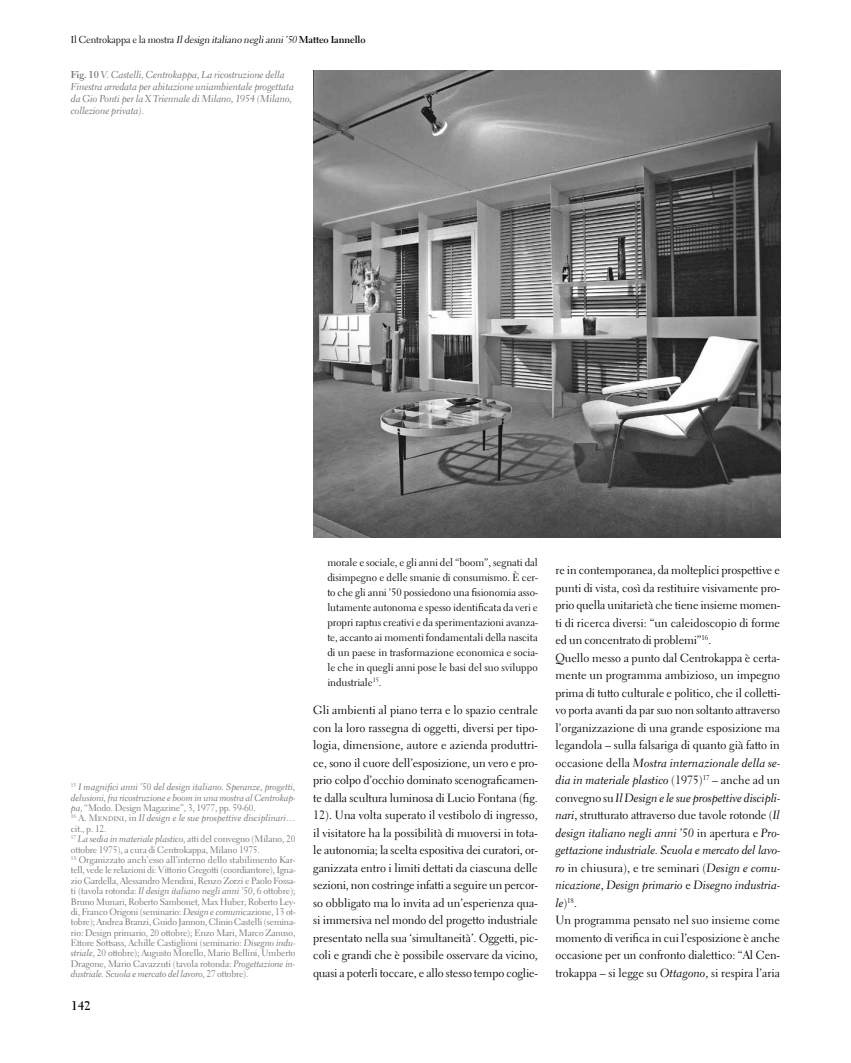
<style>
.page{position:relative;width:851px;height:1063px;background:#fff}
.page>*{position:absolute;margin:0;border:0;box-sizing:border-box;transform-origin:0 0}
.t1{font:700 12.5px "Electra LT Std";color:#000}
.t2{font:11.88px/17.5px "Electra LT Std";letter-spacing:-.005em;color:#000;text-align:justify}
.t3{font:11.88px/17.5px "Electra LT Std Cursive";letter-spacing:-.005em;color:#000}
.t4{font:10.62px/15px "Electra LT Std";letter-spacing:-.005em;color:#000;text-align:justify}
.t5{font:10px/12px "Electra LT Std Cursive";letter-spacing:-.01em;color:#706f6f}
.t6{font:italic 10px "Electra LT Std";color:#000}
.t7{font:9.38px/10.4px "Electra LT Std";letter-spacing:-.01em;color:#706f6f}
.t8{font:9.38px/10.4px "Electra LT Std Cursive";letter-spacing:-.01em;color:#706f6f}
.s1{font-style:normal}
.s2{font-weight:700;font-style:normal}
.s3{font-family:"Electra LT Std";font-weight:700}
.s4{font-family:"Electra LT Std Cursive"}
.s5{font-family:"Electra LT Std"}
</style>
<div class="page">
<img style="left:313px;top:71px;width:467px;height:466px">
<p class="t6" style="left:71px;top:33px;width:296px"><span class="s1">Il Centrokappa e la mostra</span> Ildesign italiano neglianni’50<span class="s2">Matteo Iannello</span></p>
<p class="t5" style="left:71px;top:69px;width:225px"><span class="s3">Fig. 10</span> V. Castelli, Centrokappa, La ricostruzione della Finestra arredata per abitazione uniambientale progettata da Gio Ponti per la X Triennale di Milano, 1954 (Milano, collezione privata).</p>
<p class="t8" style="left:71px;top:782px;width:226px"><sup>15</sup> I magnifici anni ’50 del design italiano. Speranze, progetti, delusioni, fra ricostruzione e boom in una mostra al Centrokap-</p>
<p class="t7" style="left:71px;top:803px;width:186px"><span class="s4">pa</span>, “Modo. Design Magazine”, 3, 1977, pp. 59-60.</p>
<p class="t8" style="left:71px;top:813px;width:226px"><sup>16</sup> <span class="s5">A. Mendini, in</span> Il design e le sue prospettive disciplinari<span class="s5">…</span></p>
<p class="t7" style="left:71px;top:823px;width:37px">cit., p. 12.</p>
<p class="t8" style="left:71px;top:834px;width:226px"><sup>17</sup> La sedia in materiale plastico<span class="s5">, atti del convegno (Milano, 20</span></p>
<p class="t7" style="left:71px;top:844px;width:226px">ottobre 1975), a cura di Centrokappa, Milano 1975.<br><sup>18</sup> Organizzato anch’esso all’interno dello stabilimento Kar&shy;tell, vede le relazioni di: Vittorio Gregotti (coordiantore), Igna&shy;zio Gardella, Alessandro Mendini, Renzo Zorzi e Paolo Fossa&shy;ti (tavola rotonda: <span class="s4">Il design italiano negli anni ’50</span>, 6 ottobre); Bruno Munari, Roberto Sambonet, Max Huber, Roberto Ley&shy;di, Franco Origoni (seminario: <span class="s4">Design e comun</span>icazione, 13 ot&shy;tobre); Andrea Branzi, Guido Jannon, Clinio Castelli (semina&shy;rio: Design primario, 20 ottobre); Enzo Mari, Marco Zanuso, Ettore Sottsass, Achille Castiglioni (seminario: <span class="s4">Disegno indu&shy;striale</span>, 20 ottobre); Augusto Morello, Mario Bellini, Umberto Dragone, Mario Cavazzuti (tavola rotonda: <span class="s4">Progettazione in-</span></p>
<p class="t8" style="left:71px;top:969px;width:179px">dustriale. Scuola e mercato del lavoro<span class="s5">, 27 ottobre).</span></p>
<p class="t1" style="left:71px;top:998px;width:21px">142</p>
<p class="t4" style="left:327px;top:555px;width:212px">morale e sociale, e gli anni del “boom”, segnati dal disimpegno e delle smanie di consumismo. È cer&shy;to che gli anni ’50 possiedono una fisionomia asso&shy;lutamente autonoma e spesso identificata da veri e propri raptus creativi e da sperimentazioni avanza&shy;te, accanto ai momenti fondamentali della nascita di un paese in trasformazione economica e socia&shy;le che in quegli anni pose le basi del suo sviluppo industriale<sup>15</sup>.</p>
<p class="t2" style="left:313px;top:701px;width:226px">Gli ambienti al piano terra e lo spazio centrale con la loro rassegna di oggetti, diversi per tipo&shy;logia, dimensione, autore e azienda produttri&shy;ce, sono il cuore dell’esposizione, un vero e pro&shy;prio colpo d’occhio dominato scenograficamen&shy;te dalla scultura luminosa di Lucio Fontana (fig.<br>12). Una volta superato il vestibolo di ingresso, il visitatore ha la possibilità di muoversi in tota&shy;le autonomia; la scelta espositiva dei curatori, or&shy;ganizzata entro i limiti dettati da ciascuna delle sezioni, non costringe infatti a seguire un percor&shy;so obbligato ma lo invita ad un’esperienza qua&shy;si immersiva nel mondo del progetto industriale presentato nella sua ‘simultaneità’. Oggetti, pic&shy;coli e grandi che è possibile osservare da vicino, quasi a poterli toccare, e allo stesso tempo coglie-</p>
<p class="t2" style="left:555px;top:561px;width:226px;text-align:left">re in contemporanea, da molteplici prospettive e punti di vista, così da restituire visivamente pro&shy;prio quella unitarietà che tiene insieme momen&shy;ti di ricerca diversi: “un caleidoscopio di forme ed un concentrato di problemi”<sup>16</sup>.<br>Quello messo a punto dal Centrokappa è certa&shy;mente un programma ambizioso, un impegno prima di tutto culturale e politico, che il colletti&shy;vo porta avanti da par suo non soltanto attraverso l’organizzazione di una grande esposizione ma legandola – sulla falsariga di quanto già fatto in</p>
<p class="t3" style="left:555px;top:754px;width:226px;text-align:justify"><span class="s5">occasione della</span> Mostra internazionale della se&shy;dia in materiale plastico <span class="s5">(1975)</span><sup>17</sup> <span class="s5">– anche ad un convegno su</span> Il Design e le sue prospettive discipli-</p>
<p class="t2" style="left:555px;top:806px;width:226px"><span class="s4">nari</span>, strutturato attraverso due tavole rotonde (<span class="s4">Il</span></p>
<p class="t3" style="left:555px;top:824px;width:226px">design italiano negli anni ’50 <span class="s5">in apertura e</span> Pro&shy;gettazione industriale. Scuola e mercato del lavo-</p>
<p class="t2" style="left:555px;top:859px;width:226px"><span class="s4">ro</span> in chiusura), e tre seminari (<span class="s4">Design e comu-</span></p>
<p class="t3" style="left:555px;top:876px;width:226px">nicazione<span class="s5">,</span> Design primario <span class="s5">e</span> Disegno industria&shy;le<span class="s5">)</span><sup>18</sup><span class="s5">.</span></p>
<p class="t2" style="left:555px;top:911px;width:226px">Un programma pensato nel suo insieme come momento di verifica in cui l’esposizione è anche occasione per un confronto dialettico: “Al Cen&shy;trokappa – si legge su <span class="s4">Ottagono</span>, si respira l’aria</p>
</div>
